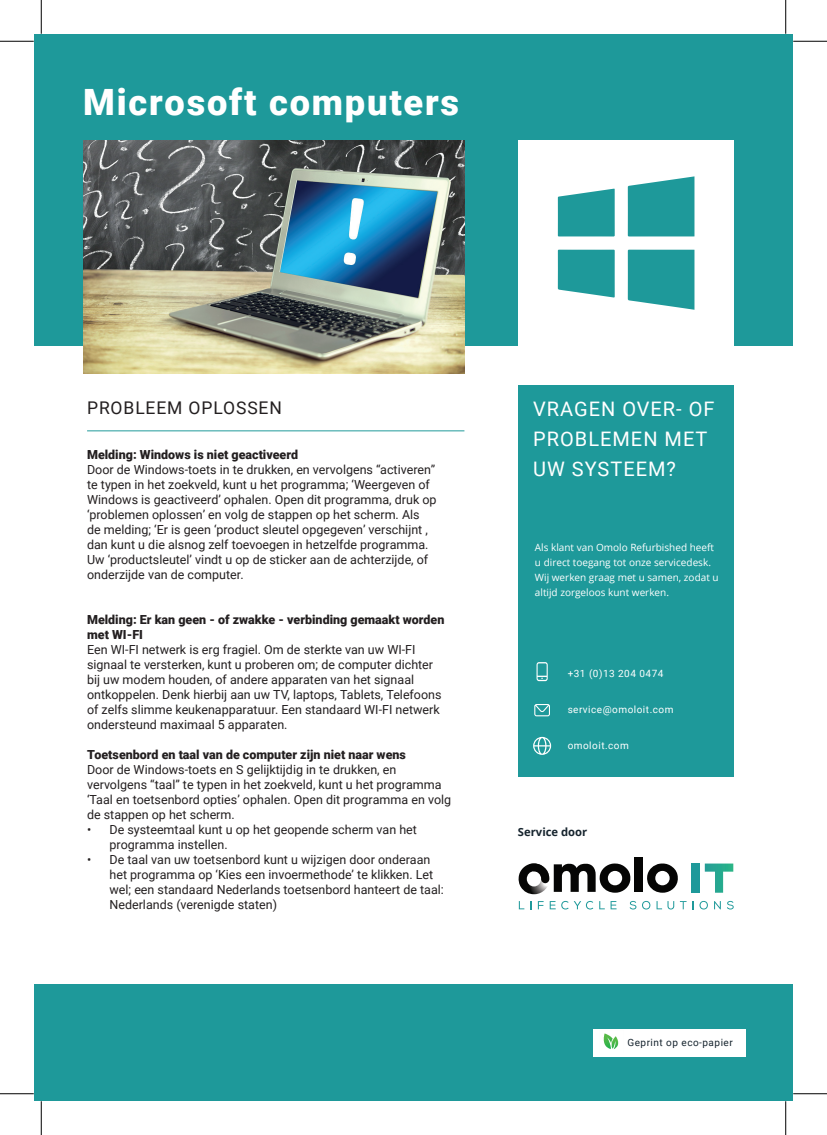
<style>
.page{position:relative;width:827px;height:1135px;background:#fff}
.page>*{position:absolute;margin:0;border:0;box-sizing:border-box;transform-origin:0 0}
.t1{font:900 36.25px "Roboto";letter-spacing:.05em;color:#fff}
.t2{font:20px/30px "Roboto";letter-spacing:.05em;color:#fff}
.t3{font:17.5px "Roboto";letter-spacing:.05em;color:#231f20}
.t4{font:12.5px/15px "Roboto";color:#231f20}
.t5{font:900 12.5px/15px "Roboto";color:#231f20}
.t6{font:700 11.25px "Open Sans";color:#16242e}
.t7{font:10px/15px "Open Sans";color:#fff}
.t8{font:10px "Roboto";letter-spacing:.05em;color:#fff}
.t9{font:10px "Roboto";letter-spacing:.05em;color:#16242e}
</style>
<div class="page">
<div style="left:34px;top:34px;width:758px;height:312px;background:#1e999a"></div>
<div style="left:518px;top:140px;width:216px;height:212px;background:#fff"></div>
<div style="left:518px;top:385px;width:216px;height:392px;background:#1e999a"></div>
<svg style="left:628px;top:250px;width:66px;height:60px;background:#30a1a2"></svg>
<svg style="left:628px;top:176px;width:66px;height:60px;background:#31a1a2"></svg>
<svg style="left:558px;top:250px;width:56px;height:48px;background:#33a2a3"></svg>
<svg style="left:558px;top:189px;width:56px;height:47px;background:#2fa0a1"></svg>
<svg style="left:519px;top:901px;width:5px;height:8px"></svg>
<svg style="left:538px;top:901px;width:5px;height:8px"></svg>
<svg style="left:549px;top:901px;width:6px;height:8px"></svg>
<svg style="left:561px;top:901px;width:32px;height:8px"></svg>
<svg style="left:599px;top:901px;width:5px;height:8px"></svg>
<svg style="left:610px;top:901px;width:6px;height:8px"></svg>
<svg style="left:629px;top:901px;width:7px;height:8px"></svg>
<svg style="left:642px;top:901px;width:8px;height:8px"></svg>
<svg style="left:656px;top:901px;width:18px;height:8px"></svg>
<svg style="left:680px;top:901px;width:6px;height:8px"></svg>
<svg style="left:699px;top:901px;width:9px;height:8px"></svg>
<svg style="left:714px;top:901px;width:6px;height:8px"></svg>
<svg style="left:727px;top:901px;width:6px;height:8px"></svg>
<svg style="left:518px;top:863px;width:113px;height:31px"></svg>
<svg style="left:647px;top:863px;width:31px;height:30px"></svg>
<div style="left:634px;top:857px;width:8px;height:35px;background:#050504"></div>
<svg style="left:704px;top:863px;width:29px;height:30px"></svg>
<div style="left:691px;top:863px;width:9px;height:30px;background:#1e999a"></div>
<svg style="left:536px;top:662px;width:11px;height:19px"></svg>
<svg style="left:534px;top:704px;width:16px;height:12px"></svg>
<svg style="left:533px;top:737px;width:18px;height:18px"></svg>
<div style="left:34px;top:985px;width:758px;height:116px;background:#1e999a"></div>
<div style="left:593px;top:1029px;width:153px;height:28px;background:#fff"></div>
<img style="left:603px;top:1033px;width:16px;height:16px">
<img style="left:83px;top:140px;width:381px;height:233px">
<hr style="left:0;top:41px;width:34px;height:1px;background:#000">
<hr style="left:793px;top:41px;width:34px;height:1px;background:#000">
<hr style="left:0;top:1093px;width:34px;height:1px;background:#000">
<hr style="left:793px;top:1093px;width:34px;height:1px;background:#000">
<hr style="left:41px;top:0;width:1px;height:34px;background:#000">
<hr style="left:41px;top:1101px;width:1px;height:34px;background:#000">
<hr style="left:785px;top:0;width:1px;height:34px;background:#000">
<hr style="left:785px;top:1101px;width:1px;height:34px;background:#000">
<h1 class="t1" style="left:83px;top:76px;width:377px">Microsoft computers</h1>
<h3 class="t3" style="left:87px;top:396px;width:196px">PROBLEEM OPLOSSEN</h3>
<p class="t5" style="left:87px;top:447px;width:212px">Melding: Windows is niet geactiveerd</p>
<p class="t4" style="left:87px;top:462px;width:351px">Door de Windows-toets in te drukken, en vervolgens “activeren” te typen in het zoekveld, kunt u het programma; ‘Weergeven of Windows is geactiveerd’ ophalen. Open dit programma, druk op ‘problemen oplossen’ en volg de stappen op het scherm. Als<br>de melding; ‘Er is geen ‘product sleutel opgegeven’ verschijnt , dan kunt u die alsnog zelf toevoegen in hetzelfde programma.<br>Uw ‘productsleutel’ vindt u op de sticker aan de achterzijde, of onderzijde van de computer.</p>
<p class="t5" style="left:87px;top:612px;width:359px">Melding: Er kan geen - of zwakke - verbinding gemaakt worden met WI-FI</p>
<p class="t4" style="left:87px;top:642px;width:356px">Een WI-FI netwerk is erg fragiel. Om de sterkte van uw WI-FI signaal te versterken, kunt u proberen om; de computer dichter bij uw modem houden, of andere apparaten van het signaal ontkoppelen. Denk hierbij aan uw TV, laptops, Tablets, Telefoons of zelfs slimme keukenapparatuur. Een standaard WI-FI netwerk ondersteund maximaal 5 apparaten.</p>
<p class="t5" style="left:87px;top:747px;width:320px">Toetsenbord en taal van de computer zijn niet naar wens</p>
<p class="t4" style="left:87px;top:762px;width:365px">Door de Windows-toets en S gelijktijdig in te drukken, en vervolgens “taal” te typen in het zoekveld, kunt u het programma ‘Taal en toetsenbord opties’ ophalen. Open dit programma en volg de stappen op het scherm.</p>
<p class="t4" style="left:110px;top:822px;width:309px;text-indent:-23px">• De systeemtaal kunt u op het geopende scherm van het programma instellen.</p>
<p class="t4" style="left:109px;top:852px;width:336px;text-indent:-22px">• De taal van uw toetsenbord kunt u wijzigen door onderaan het programma op ‘Kies een invoermethode’ te klikken. Let wel; een standaard Nederlands toetsenbord hanteert de taal:<br>Nederlands (verenigde staten)</p>
<h2 class="t2" style="left:533px;top:393px;width:183px">VRAGEN OVER- OF<br>PROBLEMEN MET<br>UW SYSTEEM?</h2>
<p class="t7" style="left:535px;top:539px;width:185px">Als klant van Omolo Refurbished heeft u direct toegang tot onze servicedesk.<br>Wij werken graag met u samen, zodat u altijd zorgeloos kunt werken.</p>
<p class="t8" style="left:567px;top:666px;width:97px">+31 (0)13 204 0474</p>
<p class="t8" style="left:567px;top:702px;width:107px">service@omoloit.com</p>
<p class="t8" style="left:567px;top:738px;width:63px">omoloit.com</p>
<p class="t6" style="left:518px;top:824px;width:71px">Service door</p>
<p class="t9" style="left:627px;top:1035px;width:107px">Geprint op eco-papier</p>
</div>
